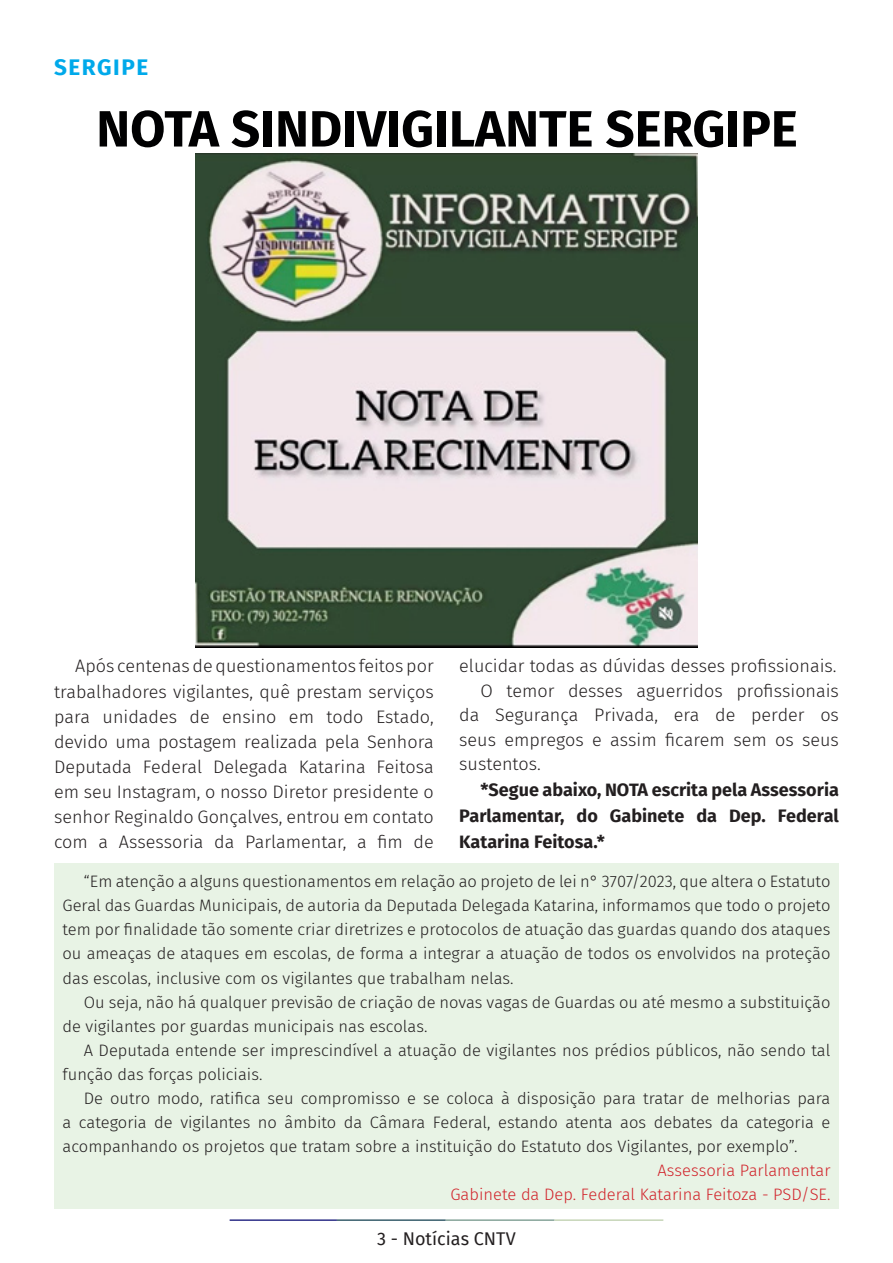
<style>
.page{position:relative;width:893px;height:1263px;background:#fff}
.page>*{position:absolute;margin:0;border:0;box-sizing:border-box;transform-origin:0 0}
.t1{font:700 51px "Fira Sans";color:#000001}
.t2{font:700 22.5px "Fira Sans";letter-spacing:.07em;color:#00a9ea}
.t3{font:300 18px/25.2px "Fira Sans";color:#231f20;text-align:justify}
.t4{font:700 18px/26px "Fira Sans";color:#231f20;text-align:justify}
.t5{font:18px "Fira Sans";color:#231f20}
.t6{font:300 16.5px/24.2px "Fira Sans";color:#231f20;text-align:justify}
.t7{font:300 16.5px "Fira Sans";color:#d1232a}
</style>
<div class="page">
<hr style="left:230px;top:1219px;width:107px;height:2px;background:#2f3088">
<hr style="left:337px;top:1219px;width:109px;height:2px;background:#3a5f6d">
<hr style="left:446px;top:1219px;width:109px;height:2px;background:#87a59a">
<hr style="left:555px;top:1219px;width:108px;height:2px;background:#c6d5b7">
<img style="left:196px;top:153px;width:501px;height:494px">
<div style="left:54px;top:863px;width:785px;height:346px;background:#e8f3e5"></div>
<p class="t2" style="left:54px;top:48px;width:96px">SERGIPE</p>
<p class="t1" style="left:96px;top:86px;width:703px">NOTA SINDIVIGILANTE SERGIPE</p>
<p class="t3" style="left:54px;top:653px;width:381px;text-indent:21px">Após centenas de questionamentos feitos por trabalhadores vigilantes, quê prestam serviços para unidades de ensino em todo Estado, devido uma postagem realizada pela Senhora Deputada Federal Delegada Katarina Feitosa em seu Instagram, o nosso Diretor presidente o senhor Reginaldo Gonçalves, entrou em contato com a Assessoria da Parlamentar, a fim de</p>
<p class="t3" style="left:459px;top:653px;width:379px">elucidar todas as dúvidas desses profissionais.</p>
<p class="t3" style="left:459px;top:678px;width:381px;line-height:24.5px;text-indent:21px">O temor desses aguerridos profissionais da Segurança Privada, era de perder os seus empregos e assim ficarem sem os seus sustentos.</p>
<p class="t4" style="left:459px;top:776px;width:381px;text-indent:21px">*Segue abaixo, NOTA escrita pela Assessoria Parlamentar, do Gabinete da Dep. Federal Katarina Feitosa.*</p>
<p class="t6" style="left:63px;top:869px;width:769px;text-indent:21px">“Em atenção a alguns questionamentos em relação ao projeto de lei n° 3707/2023, que altera o Estatuto Geral das Guardas Municipais, de autoria da Deputada Delegada Katarina, informamos que todo o projeto tem por finalidade tão somente criar diretrizes e protocolos de atuação das guardas quando dos ataques ou ameaças de ataques em escolas, de forma a integrar a atuação de todos os envolvidos na proteção das escolas, inclusive com os vigilantes que trabalham nelas.</p>
<p class="t6" style="left:63px;top:990px;width:769px;text-indent:21px">Ou seja, não há qualquer previsão de criação de novas vagas de Guardas ou até mesmo a substituição de vigilantes por guardas municipais nas escolas.</p>
<p class="t6" style="left:63px;top:1038px;width:769px;text-indent:21px">A Deputada entende ser imprescindível a atuação de vigilantes nos prédios públicos, não sendo tal função das forças policiais.</p>
<p class="t6" style="left:63px;top:1086px;width:769px;text-indent:21px">De outro modo, ratifica seu compromisso e se coloca à disposição para tratar de melhorias para a categoria de vigilantes no âmbito da Câmara Federal, estando atenta aos debates da categoria e acompanhando os projetos que tratam sobre a instituição do Estatuto dos Vigilantes, por exemplo”.</p>
<p class="t7" style="left:657px;top:1159px;width:174px">Assessoria Parlamentar</p>
<p class="t7" style="left:450px;top:1183px;width:381px">Gabinete da Dep. Federal Katarina Feitoza - PSD/SE.</p>
<p class="t5" style="left:377px;top:1225px;width:140px">3 - Notícias CNTV</p>
</div>
